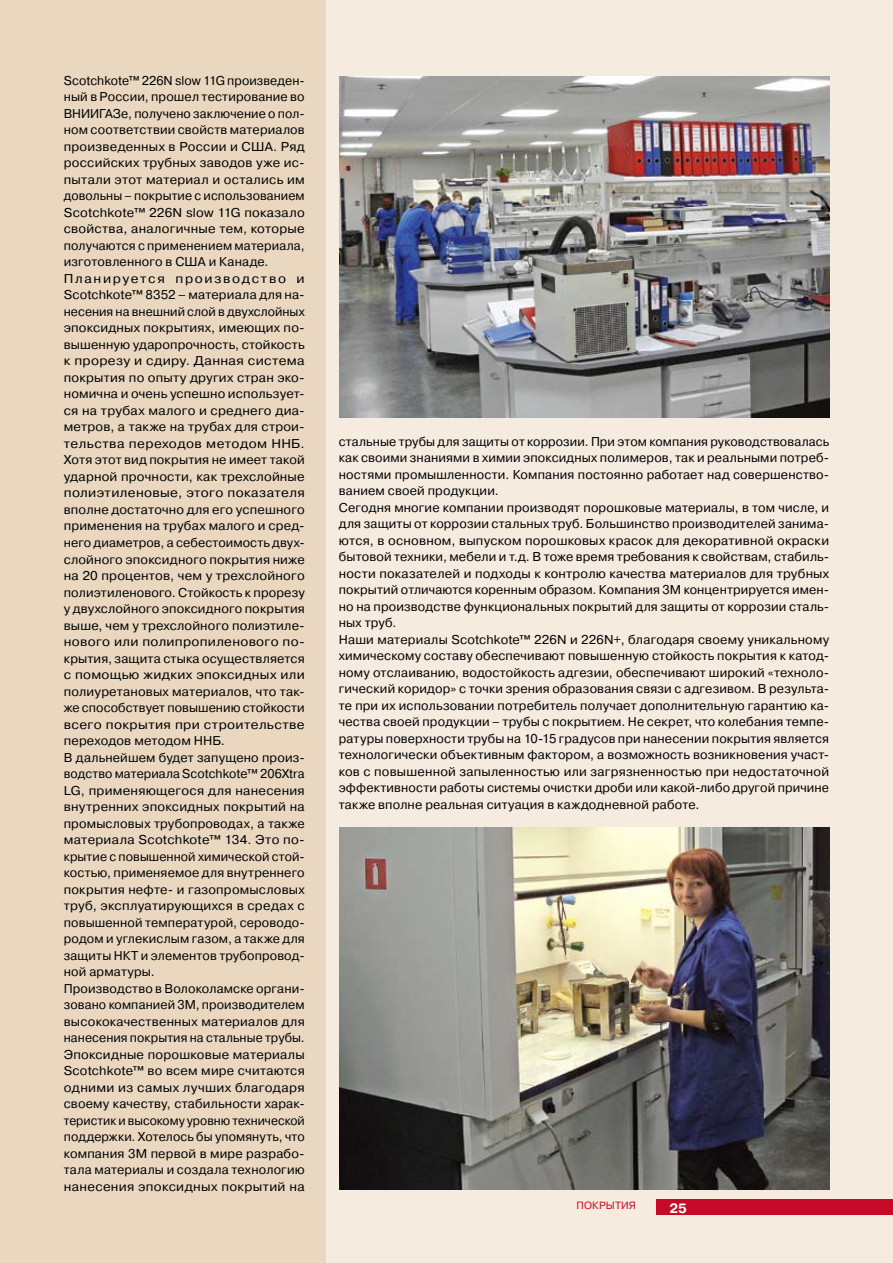
<style>
.page{position:relative;width:893px;height:1263px;background:#e9d8bf}
.page>*{position:absolute;margin:0;border:0;box-sizing:border-box;transform-origin:0 0}
.t1{font:700 13.5px "Pragmatica C";color:#fff}
.t2{font:12.75px/16.5px "Pragmatica C";letter-spacing:.015em;color:#000}
.t3{font:10.5px "Pragmatica C";color:#c60a27}
</style>
<div class="page">
<div style="left:326px;top:0;width:567px;height:1263px;background:#f5ebde"></div>
<img style="left:340px;top:77px;width:489px;height:340px">
<img style="left:340px;top:828px;width:489px;height:362px">
<div style="left:656px;top:1199px;width:237px;height:16px;background:#c60a27"></div>
<p class="t2" style="left:64px;top:72px;width:242px">Scotchkote™ 226N slow 11G произведен&shy;ный в России, прошел тестирование во ВНИИГАЗе, получено заключение о пол&shy;ном соответствии свойств материалов произведенных в России и США. Ряд российских трубных заводов уже ис&shy;пытали этот материал и остались им довольны – покрытие с использованием Scotchkote™ 226N slow 11G показало свойства, аналогичные тем, которые получаются с применением материала, изготовленного в США и Канаде.<br>Планируется производство и Scotchkote™ 8352 – материала для на&shy;несения на внешний слой в двухслойных эпоксидных покрытиях, имеющих по&shy;вышенную ударопрочность, стойкость к прорезу и сдиру. Данная система покрытия по опыту других стран эко&shy;номична и очень успешно использует&shy;ся на трубах малого и среднего диа&shy;метров, а также на трубах для строи&shy;тельства переходов методом ННБ.<br>Хотя этот вид покрытия не имеет такой ударной прочности, как трехслойные полиэтиленовые, этого показателя вполне достаточно для его успешного применения на трубах малого и сред&shy;него диаметров, а себестоимость двух&shy;слойного эпоксидного покрытия ниже на 20 процентов, чем у трехслойного полиэтиленового. Стойкость к прорезу у двухслойного эпоксидного покрытия выше, чем у трехслойного полиэтиле&shy;нового или полипропиленового по&shy;крытия, защита стыка осуществляется с помощью жидких эпоксидных или полиуретановых материалов, что так&shy;же способствует повышению стойкости всего покрытия при строительстве переходов методом ННБ.<br>В дальнейшем будет запущено произ&shy;водство материала Scotchkote™ 206Xtra LG, применяющегося для нанесения внутренних эпоксидных покрытий на промысловых трубопроводах, а также материала Scotchkote™ 134. Это по&shy;крытие с повышенной химической стой&shy;костью, применяемое для внутреннего покрытия нефте- и газопромысловых труб, эксплуатирующихся в средах с повышенной температурой, сероводо&shy;родом и углекислым газом, а также для защиты НКТ и элементов трубопровод&shy;ной арматуры.<br>Производство в Волоколамске органи&shy;зовано компанией 3М, производителем высококачественных материалов для нанесения покрытия на стальные трубы.<br>Эпоксидные порошковые материалы Scotchkote™ во всем мире считаются одними из самых лучших благодаря своему качеству, стабильности харак&shy;теристик и высокому уровню технической поддержки. Хотелось бы упомянуть, что компания 3М первой в мире разрабо&shy;тала материалы и создала технологию нанесения эпоксидных покрытий на</p>
<p class="t2" style="left:339px;top:433px;width:492px">стальные трубы для защиты от коррозии. При этом компания руководствовалась как своими знаниями в химии эпоксидных полимеров, так и реальными потреб&shy;ностями промышленности. Компания постоянно работает над совершенство&shy;ванием своей продукции.<br>Сегодня многие компании производят порошковые материалы, в том числе, и для защиты от коррозии стальных труб. Большинство производителей занима&shy;ются, в основном, выпуском порошковых красок для декоративной окраски бытовой техники, мебели и т.д. В тоже время требования к свойствам, стабиль&shy;ности показателей и подходы к контролю качества материалов для трубных покрытий отличаются коренным образом. Компания 3М концентрируется имен&shy;но на производстве функциональных покрытий для защиты от коррозии сталь&shy;ных труб.<br>Наши материалы Scotchkote™ 226N и 226N+, благодаря своему уникальному химическому составу обеспечивают повышенную стойкость покрытия к катод&shy;ному отслаиванию, водостойкость адгезии, обеспечивают широкий «техноло&shy;гический коридор» с точки зрения образования связи с адгезивом. В результа&shy;те при их использовании потребитель получает дополнительную гарантию ка&shy;чества своей продукции – трубы с покрытием. Не секрет, что колебания темпе&shy;ратуры поверхности трубы на 10-15 градусов при нанесении покрытия является технологически объективным фактором, а возможность возникновения участ&shy;ков с повышенной запыленностью или загрязненностью при недостаточной эффективности работы системы очистки дроби или какой-либо другой причине также вполне реальная ситуация в каждодневной работе.</p>
<p class="t3" style="left:577px;top:1199px;width:8px">покр</p>
<p class="t3" style="left:606px;top:1199px;width:17px">ытия</p>
<p class="t1" style="left:669px;top:1200px;width:19px">25</p>
</div>
